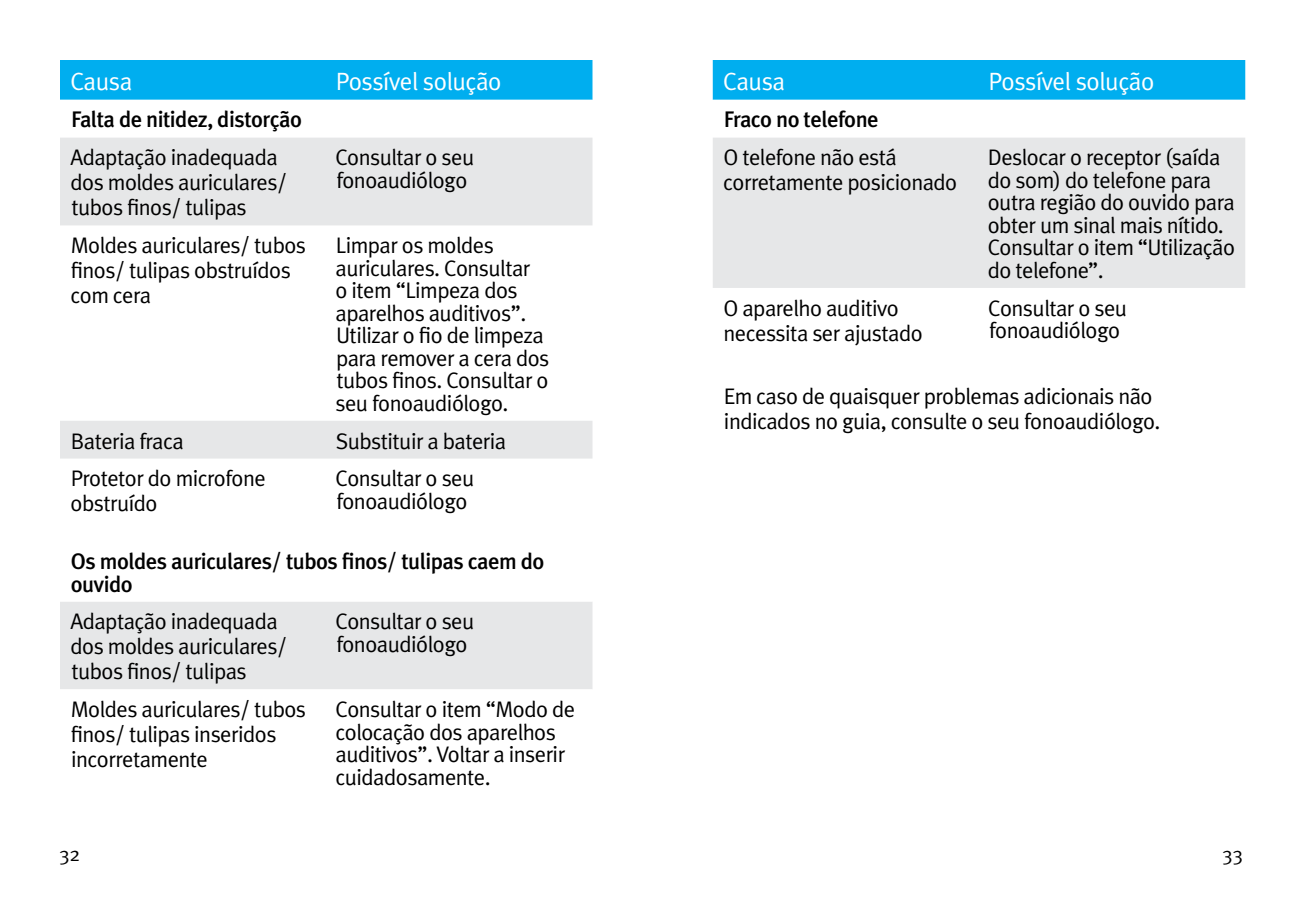
<style>
.page{position:relative;width:1305px;height:900px;background:#fff}
.page>*{position:absolute;margin:0;border:0;box-sizing:border-box;transform-origin:0 0}
.t1{font:25px "Meta Plus Normal";letter-spacing:-.02em;color:#fff}
.t2{font:22.5px/22.5px "Meta Plus Normal";letter-spacing:-.025em;color:#000}
.t3{font:500 22.5px/22.5px "Meta Plus";letter-spacing:-.025em;color:#000}
.t4{font:20px "Meta Plus Normal";color:#000}
</style>
<div class="page">
<div style="left:60px;top:60px;width:532px;height:40px;background:#00aeef"></div>
<svg style="left:60px;top:138px;width:532px;height:321px"></svg>
<div style="left:60px;top:602px;width:532px;height:87px;background:#e6e7e8"></div>
<div style="left:713px;top:60px;width:532px;height:40px;background:#00aeef"></div>
<div style="left:713px;top:138px;width:532px;height:150px;background:#e6e7e8"></div>
<p class="t1" style="left:70px;top:67px;width:64px">Causa</p>
<p class="t1" style="left:336px;top:67px;width:167px">Possível solução</p>
<p class="t3" style="left:71px;top:108px;width:233px">Falta de nitidez, distorção</p>
<p class="t2" style="left:70px;top:145px;width:218px;line-height:25px">Adaptação inadequada dos moldes auriculares/ tubos finos/ tulipas</p>
<p class="t2" style="left:335px;top:146px;width:140px">Consultar o seu fonoaudiólogo</p>
<p class="t2" style="left:70px;top:233px;width:237px;line-height:25px">Moldes auriculares/ tubos finos/ tulipas obstruídos com cera</p>
<p class="t2" style="left:335px;top:234px;width:216px">Limpar os moldes auriculares. Consultar<br>o item “Limpeza dos aparelhos auditivos”.<br>Utilizar o fio de limpeza para remover a cera dos tubos finos. Consultar o seu fonoaudiólogo.</p>
<p class="t2" style="left:71px;top:429px;width:114px">Bateria fraca</p>
<p class="t2" style="left:336px;top:429px;width:172px">Substituir a bateria</p>
<p class="t2" style="left:71px;top:466px;width:197px;line-height:25px">Protetor do microfone obstruído</p>
<p class="t2" style="left:336px;top:467px;width:140px">Consultar o seu fonoaudiólogo</p>
<p class="t3" style="left:71px;top:550px;width:475px">Os moldes auriculares/ tubos finos/ tulipas caem do ouvido</p>
<p class="t2" style="left:70px;top:609px;width:218px;line-height:25px">Adaptação inadequada dos moldes auriculares/ tubos finos/ tulipas</p>
<p class="t2" style="left:336px;top:610px;width:140px">Consultar o seu fonoaudiólogo</p>
<p class="t2" style="left:71px;top:697px;width:237px;line-height:25px">Moldes auriculares/ tubos finos/ tulipas inseridos incorretamente</p>
<p class="t2" style="left:335px;top:698px;width:241px">Consultar o item “Modo de colocação dos aparelhos auditivos”. Voltar a inserir cuidadosamente.</p>
<p class="t1" style="left:723px;top:67px;width:64px">Causa</p>
<p class="t1" style="left:988px;top:67px;width:167px">Possível solução</p>
<p class="t3" style="left:724px;top:108px;width:156px">Fraco no telefone</p>
<p class="t2" style="left:723px;top:145px;width:236px;line-height:25px">O telefone não está corretamente posicionado</p>
<p class="t2" style="left:988px;top:146px;width:249px">Deslocar o receptor (saída do som) do telefone para outra região do ouvido para obter um sinal mais nítido.<br>Consultar o item “Utilização do telefone”.</p>
<p class="t2" style="left:723px;top:295px;width:201px;line-height:25px">O aparelho auditivo necessita ser ajustado</p>
<p class="t2" style="left:988px;top:296px;width:140px">Consultar o seu fonoaudiólogo</p>
<p class="t2" style="left:724px;top:383px;width:438px;line-height:25px">Em caso de quaisquer problemas adicionais não indicados no guia, consulte o seu fonoaudiólogo.</p>
<p class="t4" style="left:59px;top:842px;width:23px">32</p>
<p class="t4" style="left:1222px;top:842px;width:22px">33</p>
</div>
